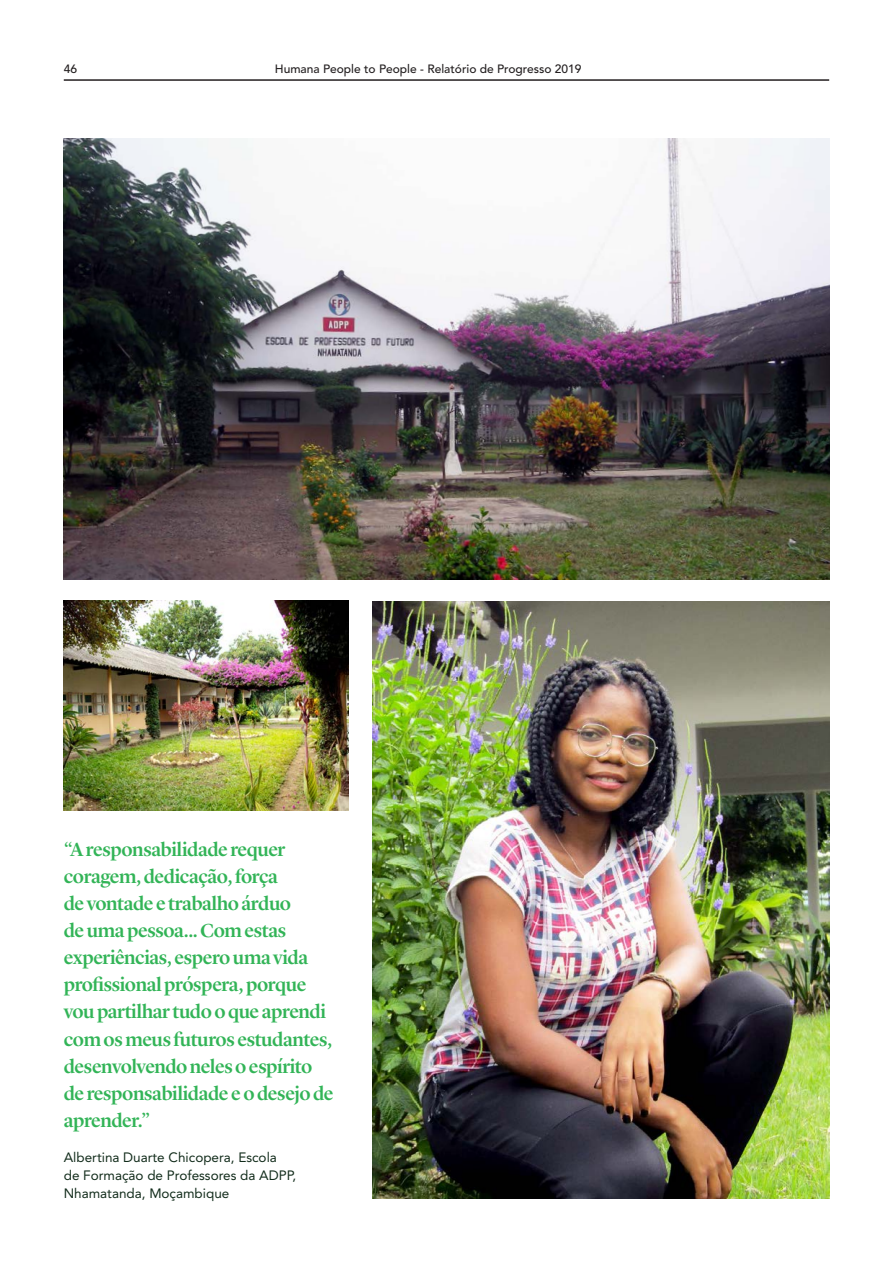
<style>
.page{position:relative;width:893px;height:1263px;background:#fff}
.page>*{position:absolute;margin:0;border:0;box-sizing:border-box;transform-origin:0 0}
.QUOTE{font:500 19.5px/27px "Lyon Display";letter-spacing:-.025em;color:#32b457}
.QUOTE-2{font:13.5px/18px "Avenir LT Std";color:#122c1b}
.t1{font:500 12px "Avenir LT Std";color:#231f20}
</style>
<div class="page">
<img style="left:372px;top:602px;width:457px;height:596px">
<img style="left:64px;top:138px;width:765px;height:442px">
<img style="left:64px;top:600px;width:285px;height:210px">
<hr style="left:64px;top:79px;width:765px;height:2px;background:#231f20">
<p class="t1" style="left:64px;top:62px;width:15px">46</p>
<p class="t1" style="left:275px;top:62px;width:308px">Humana People to People - Relatório de Progresso 2019</p>
<p class="QUOTE" style="left:64px;top:835px;width:271px">“A responsabilidade requer coragem, dedicação, força<br>de vontade e trabalho árduo<br>de uma pessoa... Com estas experiências, espero uma vida profissional próspera, porque vou partilhar tudo o que aprendi com os meus futuros estudantes, desenvolvendo neles o espírito de responsabilidade e o desejo de aprender.”</p>
<p class="QUOTE-2" style="left:64px;top:1149px;width:234px">Albertina Duarte Chicopera, Escola<br>de Formação de Professores da ADPP,<br>Nhamatanda, Moçambique</p>
</div>
